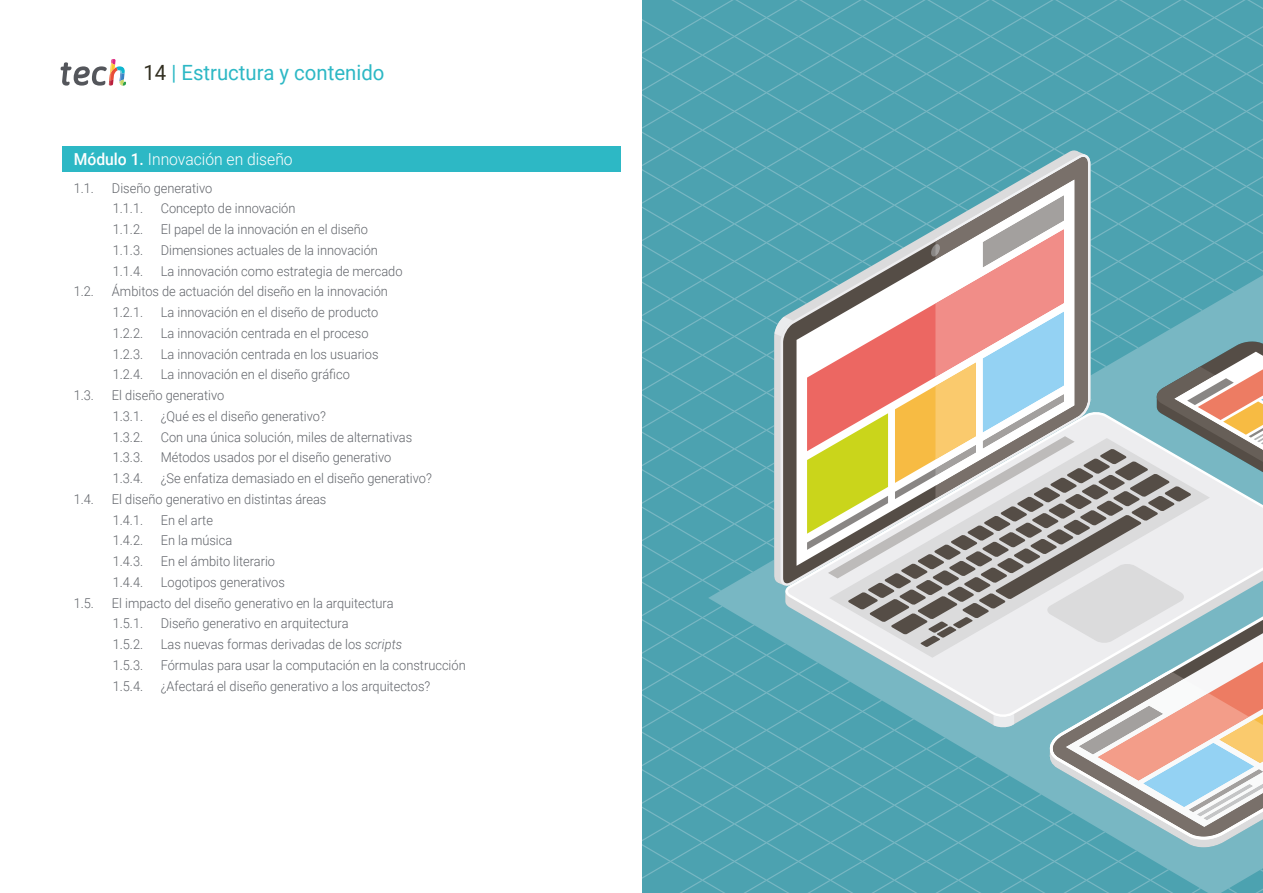
<style>
.page{position:relative;width:1263px;height:893px;background:#fff}
.page>*{position:absolute;margin:0;border:0;box-sizing:border-box;transform-origin:0 0}
.t1{font:21px "Roboto";color:#2db8c5}
.t2{font:300 16.5px "Roboto";color:#fff;scale:.95 1}
.t3{font:300 13.5px/20.7px "Roboto";color:#61646a;scale:.95 1}
.s1{color:#312e20}
.s2{font-weight:500}
.s3{font-style:italic}
</style>
<div class="page">
<div style="left:63px;top:147px;width:558px;height:25px;background:#2db8c5"></div>
<svg style="left:61px;top:59px;width:65px;height:27px"></svg>
<svg style="left:642px;top:0;width:621px;height:893px;background:#7faeb5"></svg>
<h1 class="t1" style="left:144px;top:57px;width:242px"><span class="s1">14</span> | Estructura y contenido</h1>
<p class="t2" style="left:74px;top:148px;width:232px"><span class="s2">Módulo 1.</span> Innovación en diseño</p>
<p class="t3" style="left:74px;top:177px;width:23px">1.1.</p>
<p class="t3" style="left:112px;top:177px;width:107px">Diseño generativo<br>1.1.1.</p>
<p class="t3" style="left:161px;top:198px;width:143px">Concepto de innovación</p>
<p class="t3" style="left:113px;top:218px;width:34px">1.1.2.</p>
<p class="t3" style="left:161px;top:218px;width:220px">El papel de la innovación en el diseño</p>
<p class="t3" style="left:113px;top:239px;width:34px">1.1.3.</p>
<p class="t3" style="left:161px;top:239px;width:230px">Dimensiones actuales de la innovación</p>
<p class="t3" style="left:113px;top:260px;width:34px">1.1.4.</p>
<p class="t3" style="left:161px;top:260px;width:256px">La innovación como estrategia de mercado</p>
<p class="t3" style="left:74px;top:281px;width:23px">1.2.</p>
<p class="t3" style="left:112px;top:281px;width:292px">Ámbitos de actuación del diseño en la innovación<br>1.2.1.</p>
<p class="t3" style="left:161px;top:301px;width:231px">La innovación en el diseño de producto</p>
<p class="t3" style="left:113px;top:322px;width:34px">1.2.2.</p>
<p class="t3" style="left:161px;top:322px;width:220px">La innovación centrada en el proceso</p>
<p class="t3" style="left:113px;top:343px;width:34px">1.2.3.</p>
<p class="t3" style="left:161px;top:343px;width:231px">La innovación centrada en los usuarios</p>
<p class="t3" style="left:113px;top:364px;width:34px">1.2.4.</p>
<p class="t3" style="left:161px;top:364px;width:201px">La innovación en el diseño gráfico</p>
<p class="t3" style="left:74px;top:384px;width:23px">1.3.</p>
<p class="t3" style="left:112px;top:384px;width:120px">El diseño generativo<br>1.3.1.</p>
<p class="t3" style="left:161px;top:405px;width:175px">¿Qué es el diseño generativo?</p>
<p class="t3" style="left:113px;top:426px;width:34px">1.3.2.</p>
<p class="t3" style="left:161px;top:426px;width:266px">Con una única solución, miles de alternativas</p>
<p class="t3" style="left:113px;top:447px;width:34px">1.3.3.</p>
<p class="t3" style="left:161px;top:447px;width:244px">Métodos usados por el diseño generativo</p>
<p class="t3" style="left:113px;top:467px;width:34px">1.3.4.</p>
<p class="t3" style="left:161px;top:467px;width:287px">¿Se enfatiza demasiado en el diseño generativo?</p>
<p class="t3" style="left:74px;top:488px;width:23px">1.4.</p>
<p class="t3" style="left:112px;top:488px;width:227px">El diseño generativo en distintas áreas<br>1.4.1.</p>
<p class="t3" style="left:161px;top:509px;width:57px">En el arte</p>
<p class="t3" style="left:113px;top:530px;width:34px">1.4.2.</p>
<p class="t3" style="left:161px;top:530px;width:77px">En la música</p>
<p class="t3" style="left:113px;top:550px;width:34px">1.4.3.</p>
<p class="t3" style="left:161px;top:550px;width:122px">En el ámbito literario</p>
<p class="t3" style="left:113px;top:571px;width:34px">1.4.4.</p>
<p class="t3" style="left:161px;top:571px;width:132px">Logotipos generativos</p>
<p class="t3" style="left:74px;top:592px;width:23px">1.5.</p>
<p class="t3" style="left:112px;top:592px;width:298px">El impacto del diseño generativo en la arquitectura<br>1.5.1.</p>
<p class="t3" style="left:161px;top:613px;width:199px">Diseño generativo en arquitectura</p>
<p class="t3" style="left:113px;top:633px;width:34px">1.5.2.</p>
<p class="t3" style="left:161px;top:633px;width:256px">Las nuevas formas derivadas de los <span class="s3">scripts</span></p>
<p class="t3" style="left:113px;top:654px;width:34px">1.5.3.</p>
<p class="t3" style="left:161px;top:654px;width:323px">Fórmulas para usar la computación en la construcción</p>
<p class="t3" style="left:113px;top:675px;width:34px">1.5.4.</p>
<p class="t3" style="left:161px;top:675px;width:285px">¿Afectará el diseño generativo a los arquitectos?</p>
</div>
